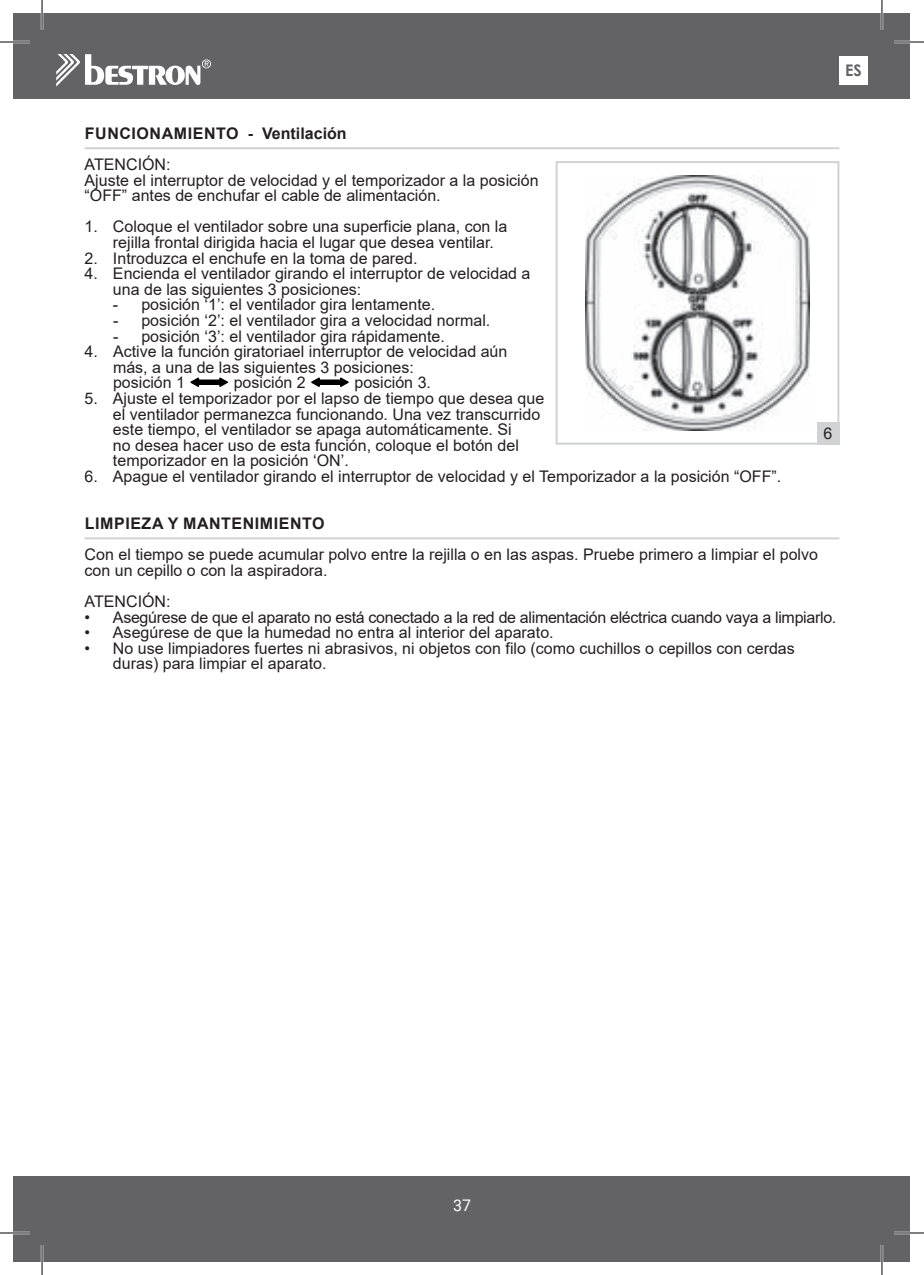
<style>
.page{position:relative;width:924px;height:1275px;background:#fff}
.page>*{position:absolute;margin:0;border:0;box-sizing:border-box;transform-origin:0 0}
.t1{font:16px/15.6px "Arial";color:#231f20}
.t2{font:16px "Arial";letter-spacing:-.02em;color:#231f20}
.t3{font:700 16px "Arial";letter-spacing:.035em;color:#231f20}
.t4{font:16px "Roboto";color:#fff}
.t5{font:700 16px "Century Gothic";color:#636366}
</style>
<div class="page">
<div style="left:14px;top:14px;width:895px;height:85px;background:#636366"></div>
<div style="left:14px;top:1176px;width:895px;height:85px;background:#636366"></div>
<svg style="left:56px;top:54px;width:155px;height:33px"></svg>
<div style="left:839px;top:56px;width:28px;height:29px;background:#fff"></div>
<hr style="left:85px;top:147px;width:754px;height:2px;background:#d1d2d4">
<hr style="left:85px;top:537px;width:754px;height:2px;background:#d1d2d4">
<svg style="left:190px;top:377px;width:38px;height:10px"></svg>
<svg style="left:311px;top:377px;width:38px;height:10px"></svg>
<img style="left:585px;top:175px;width:223px;height:256px">
<div style="left:555px;top:161px;width:284px;height:284px;border:2px solid #d1d2d4"></div>
<div style="left:816px;top:422px;width:23px;height:23px;background:#d1d2d4"></div>
<hr style="left:0;top:41px;width:30px;height:2px;background:#fff">
<hr style="left:893px;top:41px;width:30px;height:2px;background:#fff">
<hr style="left:0;top:1231px;width:30px;height:3px;background:#fff">
<hr style="left:893px;top:1231px;width:30px;height:3px;background:#fff">
<hr style="left:41px;top:0;width:2px;height:30px;background:#fff">
<hr style="left:41px;top:1245px;width:2px;height:30px;background:#fff">
<hr style="left:880px;top:0;width:2px;height:30px;background:#fff">
<hr style="left:880px;top:1245px;width:2px;height:30px;background:#fff">
<hr style="left:0;top:42px;width:30px;height:1px;background:#000">
<hr style="left:893px;top:42px;width:30px;height:1px;background:#000">
<hr style="left:0;top:1232px;width:30px;height:1px;background:#000">
<hr style="left:893px;top:1232px;width:30px;height:1px;background:#000">
<hr style="left:42px;top:0;width:1px;height:30px;background:#000">
<hr style="left:42px;top:1245px;width:1px;height:30px;background:#000">
<hr style="left:881px;top:0;width:1px;height:30px;background:#000">
<hr style="left:881px;top:1245px;width:1px;height:30px;background:#000">
<p class="t5" style="left:844px;top:65px;width:18px">ES</p>
<p class="t3" style="left:85px;top:127px;width:263px">FUNCIONAMIENTO - Ventilación</p>
<p class="t1" style="left:85px;top:158px;width:455px">ATENCIÓN:<br>Ajuste el interruptor de velocidad y el temporizador a la posición “OFF” antes de enchufar el cable de alimentación.</p>
<p class="t1" style="left:113px;top:220px;width:396px;text-indent:-28px">1. Coloque el ventilador sobre una superficie plana, con la rejilla frontal dirigida hacia el lugar que desea ventilar.</p>
<p class="t1" style="left:85px;top:252px;width:334px">2. Introduzca el enchufe en la toma de pared.</p>
<p class="t1" style="left:113px;top:267px;width:419px;text-indent:-28px">4. Encienda el ventilador girando el interruptor de velocidad a una de las siguientes 3 posiciones:</p>
<p class="t1" style="left:113px;top:298px;width:323px">- posición ‘1’: el ventilador gira lentamente.</p>
<p class="t1" style="left:113px;top:314px;width:378px">- posición ‘2’: el ventilador gira a velocidad normal.</p>
<p class="t1" style="left:113px;top:330px;width:333px">- posición ‘3’: el ventilador gira rápidamente.</p>
<p class="t1" style="left:113px;top:345px;width:395px;text-indent:-28px">4. Active la función giratoriael interruptor de velocidad aún más, a una de las siguientes 3 posiciones:<br>posición 1</p>
<p class="t1" style="left:233px;top:376px;width:74px">posición 2</p>
<p class="t1" style="left:354px;top:376px;width:78px">posición 3.</p>
<p class="t1" style="left:113px;top:392px;width:432px;text-indent:-28px">5. Ajuste el temporizador por el lapso de tiempo que desea que el ventilador permanezca funcionando. Una vez transcurrido este tiempo, el ventilador se apaga automáticamente. Si<br>no desea hacer uso de esta función, coloque el botón del temporizador en la posición ‘ON’.</p>
<p class="t1" style="left:85px;top:470px;width:697px">6. Apague el ventilador girando el interruptor de velocidad y el Temporizador a la posición “OFF”.</p>
<p class="t3" style="left:85px;top:517px;width:241px">LIMPIEZA Y MANTENIMIENTO</p>
<p class="t1" style="left:85px;top:548px;width:734px">Con el tiempo se puede acumular polvo entre la rejilla o en las aspas. Pruebe primero a limpiar el polvo con un cepillo o con la aspiradora.</p>
<p class="t1" style="left:85px;top:595px;width:87px">ATENCIÓN:</p>
<p class="t2" style="left:85px;top:611px;width:753px">• Asegúrese de que el aparato no está conectado a la red de alimentación eléctrica cuando vaya a limpiarlo.</p>
<p class="t1" style="left:85px;top:626px;width:470px">• Asegúrese de que la humedad no entra al interior del aparato.</p>
<p class="t1" style="left:113px;top:642px;width:683px;text-indent:-28px">• No use limpiadores fuertes ni abrasivos, ni objetos con filo (como cuchillos o cepillos con cerdas duras) para limpiar el aparato.</p>
<p class="t1" style="left:823px;top:427px;width:10px">6</p>
<p class="t4" style="left:453px;top:1198px;width:19px">37</p>
</div>
